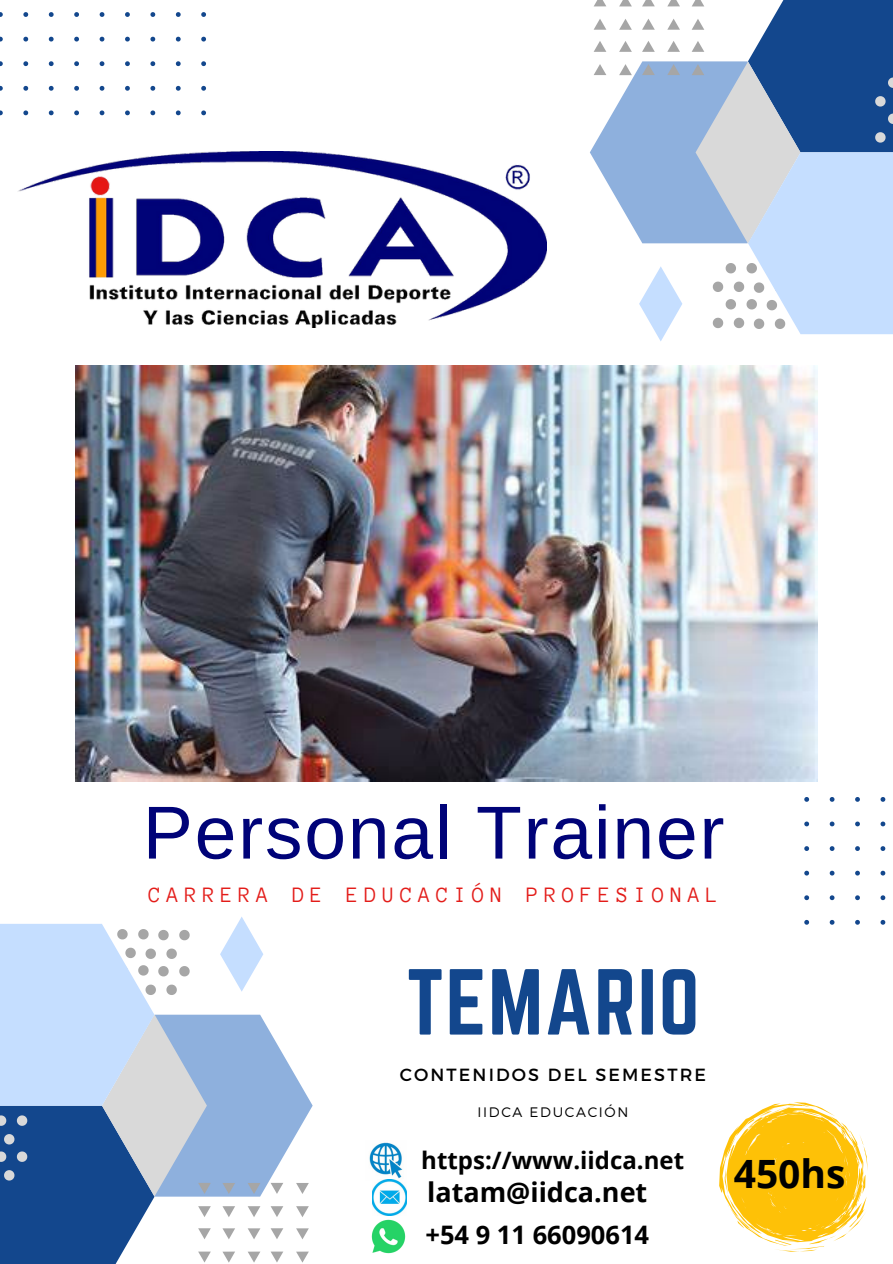
<style>
.page{position:relative;width:893px;height:1264px;background:#fff}
.page>*{position:absolute;margin:0;border:0;box-sizing:border-box;transform-origin:0 0}
.t1{font:81.75px "Norwester";letter-spacing:.02em;color:#13478d}
.t2{font:75px "Arimo";letter-spacing:.025em;color:#000378}
.t3{font:700 39px "Open Sans";color:#000}
.t4{font:700 27px "Open Sans";color:#000}
.t5{font:700 25.5px "Open Sans";color:#000}
.t6{font:700 24px "Open Sans";color:#000}
.t7{font:22.5px "Anonymous Pro";letter-spacing:.255em;color:#e31c19}
.t8{font:17.55px "Montserrat";letter-spacing:.12em;color:#000}
.t9{font:300 13.8px "Montserrat";letter-spacing:.12em;color:#000}
</style>
<div class="page">
<svg style="left:0;top:12px;width:206px;height:103px"></svg>
<svg style="left:804px;top:797px;width:82px;height:127px"></svg>
<svg style="left:0;top:917px;width:312px;height:346px"></svg>
<svg style="left:590px;top:0;width:302px;height:341px"></svg>
<img style="left:18px;top:151px;width:528px;height:176px">
<img style="left:76px;top:365px;width:741px;height:417px">
<svg style="left:719px;top:1102px;width:148px;height:149px"></svg>
<img style="left:371px;top:1219px;width:34px;height:34px">
<img style="left:369px;top:1142px;width:34px;height:37px">
<img style="left:372px;top:1179px;width:34px;height:36px">
<p class="t2" style="left:143px;top:790px;width:583px">Personal Trainer</p>
<h2 class="t7" style="left:149px;top:883px;width:571px">CARRERA DE EDUCACIÓN PROFESIONAL</h2>
<p class="t1" style="left:406px;top:952px;width:294px">TEMARIO</p>
<p class="t8" style="left:400px;top:1063px;width:308px">CONTENIDOS DEL SEMESTRE</p>
<p class="t9" style="left:477px;top:1103px;width:152px">IIDCA EDUCACIÓN</p>
<p class="t6" style="left:421px;top:1142px;width:264px">https://www.iidca.net</p>
<p class="t4" style="left:427px;top:1173px;width:222px">latam@iidca.net</p>
<p class="t5" style="left:425px;top:1216px;width:225px">+54 9 11 66090614</p>
<h5 class="t3" style="left:733px;top:1146px;width:113px">450hs</h5>
</div>
